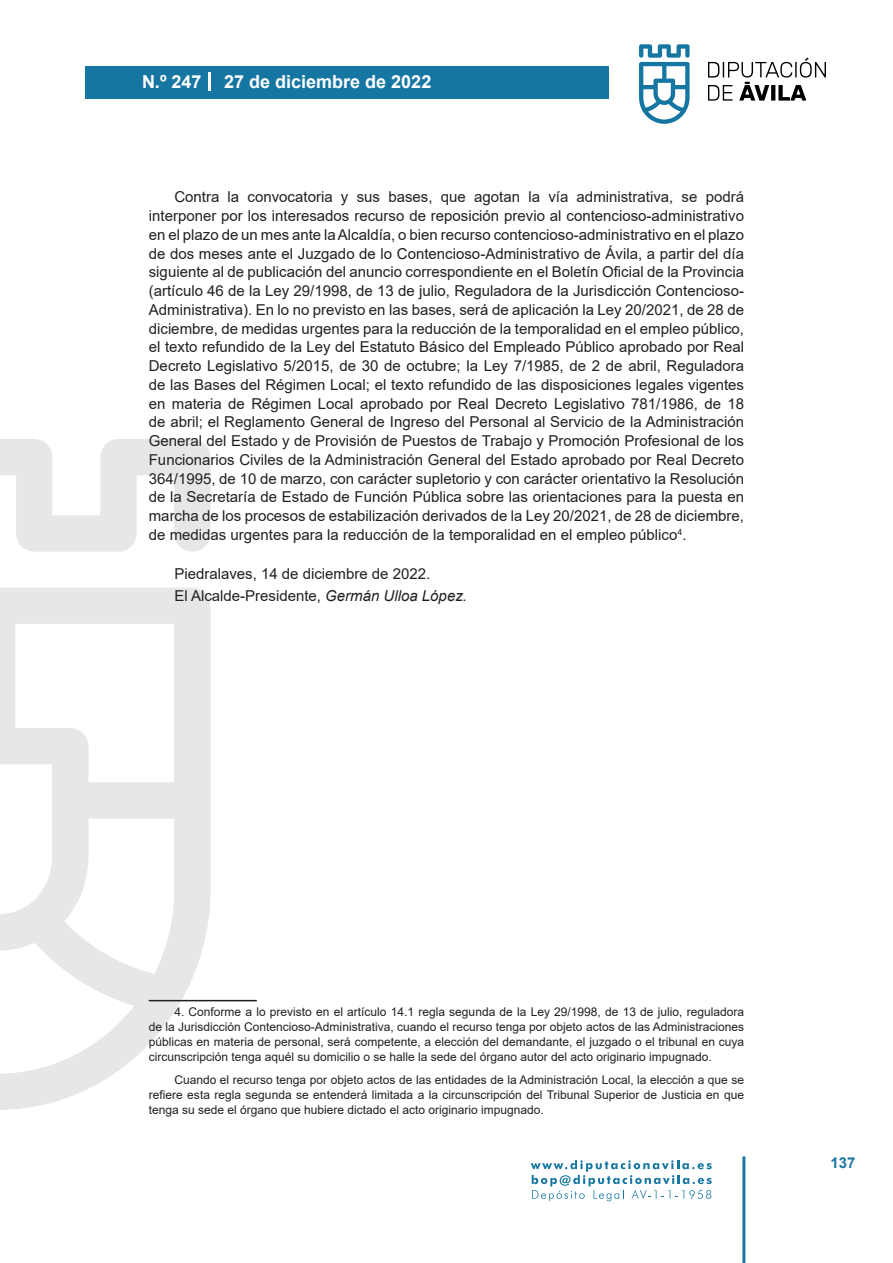
<style>
.page{position:relative;width:893px;height:1263px;background:#fff}
.page>*{position:absolute;margin:0;border:0;box-sizing:border-box;transform-origin:0 0}
.t1{font:700 18px "Arial";color:#fff}
.t2{font:15px/18.8px "Arial";color:#231f20;text-align:justify}
.t3{font:700 15px "Arial";color:#1d76a4}
.t4{font:12px/15px "Arial";color:#231f20;text-align:justify}
.s1{font-style:italic}
</style>
<div class="page">
<svg style="left:531px;top:1160px;width:181px;height:41px"></svg>
<div style="left:85px;top:66px;width:523px;height:33px;background:#1676a2"></div>
<svg style="left:639px;top:44px;width:51px;height:80px"></svg>
<svg style="left:708px;top:58px;width:118px;height:43px"></svg>
<hr style="left:742px;top:1156px;width:3px;height:107px;background:#1d76a4">
<svg style="left:208px;top:72px;width:2px;height:18px"></svg>
<svg style="left:0;top:439px;width:211px;height:671px"></svg>
<hr style="left:149px;top:1000px;width:108px;height:1px;background:#231f20">
<p class="t1" style="left:142px;top:69px;width:61px">N.º 247</p>
<p class="t1" style="left:224px;top:69px;width:209px">27 de diciembre de 2022</p>
<p class="t2" style="left:149px;top:188px;width:597px;text-indent:26px">Contra la convocatoria y sus bases, que agotan la vía administrativa, se podrá interponer por los interesados recurso de reposición previo al contencioso-administrativo en el plazo de un mes ante la Alcaldía, o bien recurso contencioso-administrativo en el plazo de dos meses ante el Juzgado de lo Contencioso-Administrativo de Ávila, a partir del día siguiente al de publicación del anuncio correspondiente en el Boletín Oficial de la Provincia (artículo 46 de la Ley 29/1998, de 13 de julio, Reguladora de la Jurisdicción Contencioso-Administrativa). En lo no previsto en las bases, será de aplicación la Ley 20/2021, de 28 de diciembre, de medidas urgentes para la reducción de la temporalidad en el empleo público, el texto refundido de la Ley del Estatuto Básico del Empleado Público aprobado por Real Decreto Legislativo 5/2015, de 30 de octubre; la Ley 7/1985, de 2 de abril, Reguladora de las Bases del Régimen Local; el texto refundido de las disposiciones legales vigentes en materia de Régimen Local aprobado por Real Decreto Legislativo 781/1986, de 18 de abril; el Reglamento General de Ingreso del Personal al Servicio de la Administración General del Estado y de Provisión de Puestos de Trabajo y Promoción Profesional de los Funcionarios Civiles de la Administración General del Estado aprobado por Real Decreto 364/1995, de 10 de marzo, con carácter supletorio y con carácter orientativo la Resolución de la Secretaría de Estado de Función Pública sobre las orientaciones para la puesta en marcha de los procesos de estabilización derivados de la Ley 20/2021, de 28 de diciembre, de medidas urgentes para la reducción de la temporalidad en el empleo público<sup>4</sup>.</p>
<p class="t2" style="left:174px;top:563px;width:294px;line-height:22.2px">Piedralaves, 14 de diciembre de 2022.<br>El Alcalde-Presidente, <span class="s1">Germán Ulloa López.</span></p>
<p class="t4" style="left:149px;top:1004px;width:597px;text-indent:26px">4. Conforme a lo previsto en el artículo 14.1 regla segunda de la Ley 29/1998, de 13 de julio, reguladora de la Jurisdicción Contencioso-Administrativa, cuando el recurso tenga por objeto actos de las Administraciones públicas en materia de personal, será competente, a elección del demandante, el juzgado o el tribunal en cuya circunscripción tenga aquél su domicilio o se halle la sede del órgano autor del acto originario impugnado.</p>
<p class="t4" style="left:149px;top:1072px;width:597px;text-indent:26px">Cuando el recurso tenga por objeto actos de las entidades de la Administración Local, la elección a que se refiere esta regla segunda se entenderá limitada a la circunscripción del Tribunal Superior de Justicia en que tenga su sede el órgano que hubiere dictado el acto originario impugnado.</p>
<p class="t3" style="left:831px;top:1152px;width:27px">137</p>
</div>
